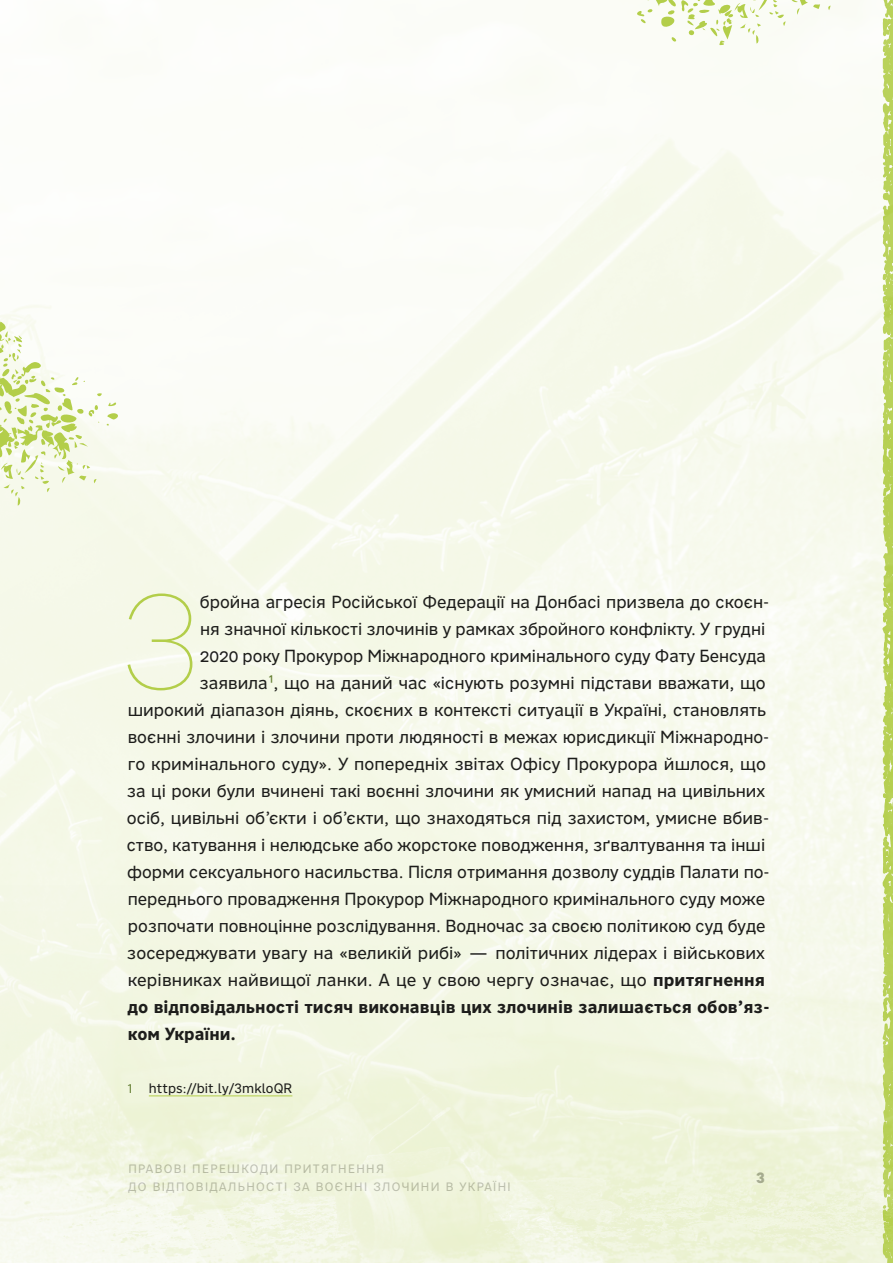
<style>
.page{position:relative;width:893px;height:1263px;background:#fff}
.page>*{position:absolute;margin:0;border:0;box-sizing:border-box;transform-origin:0 0}
.t1{font:100 131.4px "Nort";color:#b3ce4a}
.t2{font:17.25px "Nort";color:#1d1d1b}
.t3{font:700 17.25px "Nort";color:#1d1d1b}
.t4{font:900 15px "Nort";color:#9d9d9c}
.t5{font:13.5px "Nort";letter-spacing:.01em;color:#1d1d1b}
.t6{font:12px/18px "Nort";letter-spacing:.11em;color:#b3b2b2}
.s1{color:#617b2f}
.s2{font-weight:700}
.s3{font-family:"Myriad Pro";color:#617b2f}
</style>
<div class="page">
<img style="left:0;top:0;width:893px;height:819px">
<svg style="left:0;top:309px;width:120px;height:196px"></svg>
<img style="left:0;top:819px;width:893px;height:444px">
<svg style="left:590px;top:0;width:254px;height:46px"></svg>
<hr style="left:149px;top:1095px;width:143px;height:1px;background:#b3ce4a">
<h1 class="t1" style="left:122px;top:554px;width:80px">З</h1>
<p class="t2" style="left:200px;top:590px;width:571px">бройна агресія Російської Федерації на Донбасі призвела до скоєн-</p>
<p class="t2" style="left:200px;top:617px;width:567px">ня значної кількості злочинів у рамках збройного конфлікту. У грудні</p>
<p class="t2" style="left:200px;top:644px;width:568px">2020 року Прокурор Міжнародного кримінального суду Фату Бенсуда</p>
<p class="t2" style="left:199px;top:671px;width:568px">заявила<span class="s1">1</span>, що на даний час «iснують розумнi пiдстави вважати, що</p>
<p class="t2" style="left:128px;top:698px;width:640px">широкий діапазон дiянь, скоєних в контекстi ситуації в Україні, становлять</p>
<p class="t2" style="left:128px;top:725px;width:643px">воєнні злочини і злочини проти людяності в межах юрисдикції Міжнародно-</p>
<p class="t2" style="left:128px;top:752px;width:640px">го кримінального суду». У попередніх звітах Офісу Прокурора йшлося, що</p>
<p class="t2" style="left:127px;top:779px;width:640px">за ці роки були вчинені такі воєнні злочини як умисний напад на цивільних</p>
<p class="t2" style="left:127px;top:806px;width:644px">осіб, цивільні об’єкти і об’єкти, що знаходяться під захистом, умисне вбив-</p>
<p class="t2" style="left:127px;top:833px;width:640px">ство, катування і нелюдське або жорстоке поводження, зґвалтування та інші</p>
<p class="t2" style="left:127px;top:860px;width:644px">форми сексуального насильства. Після отримання дозволу суддів Палати по-</p>
<p class="t2" style="left:128px;top:887px;width:639px">переднього провадження Прокурор Міжнародного кримінального суду може</p>
<p class="t2" style="left:128px;top:914px;width:639px">розпочати повноцінне розслідування. Водночас за своєю політикою суд буде</p>
<p class="t2" style="left:127px;top:941px;width:639px">зосереджувати увагу на «великій рибі» — політичних лідерах і військових</p>
<p class="t2" style="left:128px;top:968px;width:639px">керівниках найвищої ланки. А це у свою чергу означає, що <span class="s2">притягнення</span></p>
<p class="t3" style="left:128px;top:995px;width:643px">до відповідальності тисяч виконавців цих злочинів залишається обов’яз-</p>
<p class="t3" style="left:128px;top:1022px;width:110px">ком України.</p>
<p class="t5" style="left:127px;top:1079px;width:167px"><span class="s3">1</span> https://bit.ly/3mkloQR</p>
<p class="t6" style="left:128px;top:1159px;width:384px">ПРАВОВІ ПЕРЕШКОДИ ПРИТЯГНЕННЯ<br>ДО ВІДПОВІДАЛЬНОСТІ ЗА ВОЄННІ ЗЛОЧИНИ В УКРАЇНІ</p>
<p class="t4" style="left:756px;top:1168px;width:10px">3</p>
</div>
